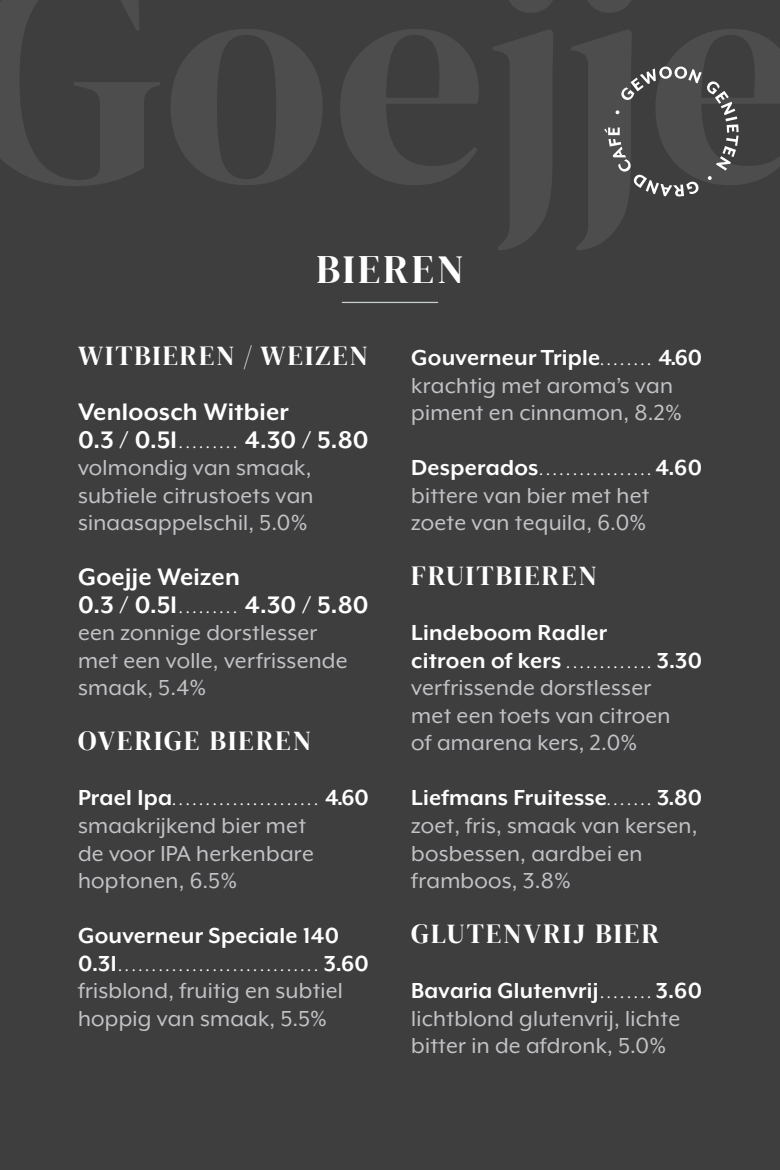
<style>
.page{position:relative;width:780px;height:1170px;background:#fff}
.page>*{position:absolute;margin:0;border:0;box-sizing:border-box;transform-origin:0 0}
.t1{font:40px "DM Serif Display";letter-spacing:.08em;color:#fff}
.t2{font:700 27.5px/27.5px "Mr Eaves XL Mod OT";letter-spacing:.01em;color:#fff}
.t3{font:27.5px "DM Serif Display";letter-spacing:.07em;color:#fff}
.t4{font:25px/27.5px "Mr Eaves XL Mod OT";letter-spacing:.01em;color:#c2c3c6}
.t5{font:700 25px/27.5px "Mr Eaves XL Mod OT";letter-spacing:.01em;color:#fff}
.t6{font:11.25px "DM Serif Display";color:#fff}
</style>
<div class="page">
<div style="left:0;top:0;width:780px;height:1169px;background:#3e3e3f"></div>
<svg style="left:0;top:0;width:160px;height:186px"></svg>
<svg style="left:171px;top:29px;width:151px;height:156px"></svg>
<svg style="left:340px;top:29px;width:139px;height:156px"></svg>
<svg style="left:493px;top:0;width:60px;height:250px"></svg>
<svg style="left:571px;top:0;width:209px;height:250px"></svg>
<hr style="left:342px;top:302px;width:95px;height:1px;background:#c9d0cc">
<h1 class="t1" style="left:316px;top:246px;width:148px">BIEREN</h1>
<p class="t3" style="left:78px;top:340px;width:291px">WITBIEREN / WEIZEN</p>
<p class="t2" style="left:78px;top:398px;width:212px">Venloosch Witbier<br>0.3 / 0.5l</p>
<p class="t6" style="left:179px;top:437px;width:59px">.........</p>
<p class="t2" style="left:245px;top:426px;width:125px">4.30 / 5.80</p>
<p class="t4" style="left:78px;top:454px;width:237px;text-align:justify">volmondig van smaak, subtiele citrustoets van sinaasappelschil, 5.0%</p>
<p class="t2" style="left:78px;top:563px;width:164px">Goejje Weizen<br>0.3 / 0.5l</p>
<p class="t6" style="left:179px;top:602px;width:59px">.........</p>
<p class="t2" style="left:245px;top:591px;width:125px">4.30 / 5.80</p>
<p class="t4" style="left:78px;top:619px;width:271px">een zonnige dorstlesser met een volle, verfrissende smaak, 5.4%</p>
<p class="t3" style="left:78px;top:725px;width:234px">OVERIGE BIEREN</p>
<p class="t5" style="left:78px;top:784px;width:96px">Prael Ipa</p>
<p class="t5" style="left:325px;top:784px;width:45px">4.60</p>
<p class="t6" style="left:172px;top:795px;width:147px">......................</p>
<p class="t4" style="left:78px;top:811px;width:237px">smaakrijkend bier met de voor IPA herkenbare hoptonen, 6.5%</p>
<p class="t5" style="left:78px;top:921px;width:262px">Gouverneur Speciale 140<br>0.3l</p>
<p class="t6" style="left:118px;top:960px;width:201px">..............................</p>
<p class="t5" style="left:324px;top:949px;width:46px">3.60</p>
<p class="t4" style="left:78px;top:976px;width:266px">frisblond, fruitig en subtiel hoppig van smaak, 5.5%</p>
<p class="t5" style="left:658px;top:344px;width:45px">4.60</p>
<p class="t4" style="left:411px;top:371px;width:272px">krachtig met aroma’s van piment en cinnamon, 8.2%</p>
<p class="t5" style="left:411px;top:454px;width:129px">Desperados</p>
<p class="t5" style="left:411px;top:344px;width:190px">Gouverneur Triple</p>
<p class="t6" style="left:600px;top:355px;width:52px">........</p>
<p class="t5" style="left:655px;top:454px;width:48px">4.60</p>
<p class="t6" style="left:539px;top:465px;width:113px">.................</p>
<p class="t4" style="left:411px;top:481px;width:240px">bittere van bier met het zoete van tequila, 6.0%</p>
<p class="t3" style="left:411px;top:560px;width:187px">FRUITBIEREN</p>
<p class="t5" style="left:411px;top:619px;width:197px">Lindeboom Radler citroen of kers</p>
<p class="t6" style="left:566px;top:657px;width:86px">.............</p>
<p class="t5" style="left:656px;top:646px;width:47px">3.30</p>
<p class="t4" style="left:411px;top:674px;width:261px">verfrissende dorstlesser met een toets van citroen of amarena kers, 2.0%</p>
<p class="t5" style="left:411px;top:784px;width:197px">Liefmans Fruitesse</p>
<p class="t6" style="left:607px;top:795px;width:45px">.......</p>
<p class="t5" style="left:657px;top:784px;width:46px">3.80</p>
<p class="t4" style="left:411px;top:811px;width:288px">zoet, fris, smaak van kersen, bosbessen, aardbei en framboos, 3.8%</p>
<p class="t3" style="left:411px;top:917px;width:249px">GLUTENVRIJ BIER</p>
<p class="t5" style="left:411px;top:976px;width:188px">Bavaria Glutenvrij</p>
<p class="t5" style="left:655px;top:976px;width:48px">3.60</p>
<p class="t4" style="left:411px;top:1004px;width:270px">lichtblond glutenvrij, lichte bitter in de afdronk, 5.0%</p>
<p class="t6" style="left:600px;top:987px;width:52px">........</p>
</div>
